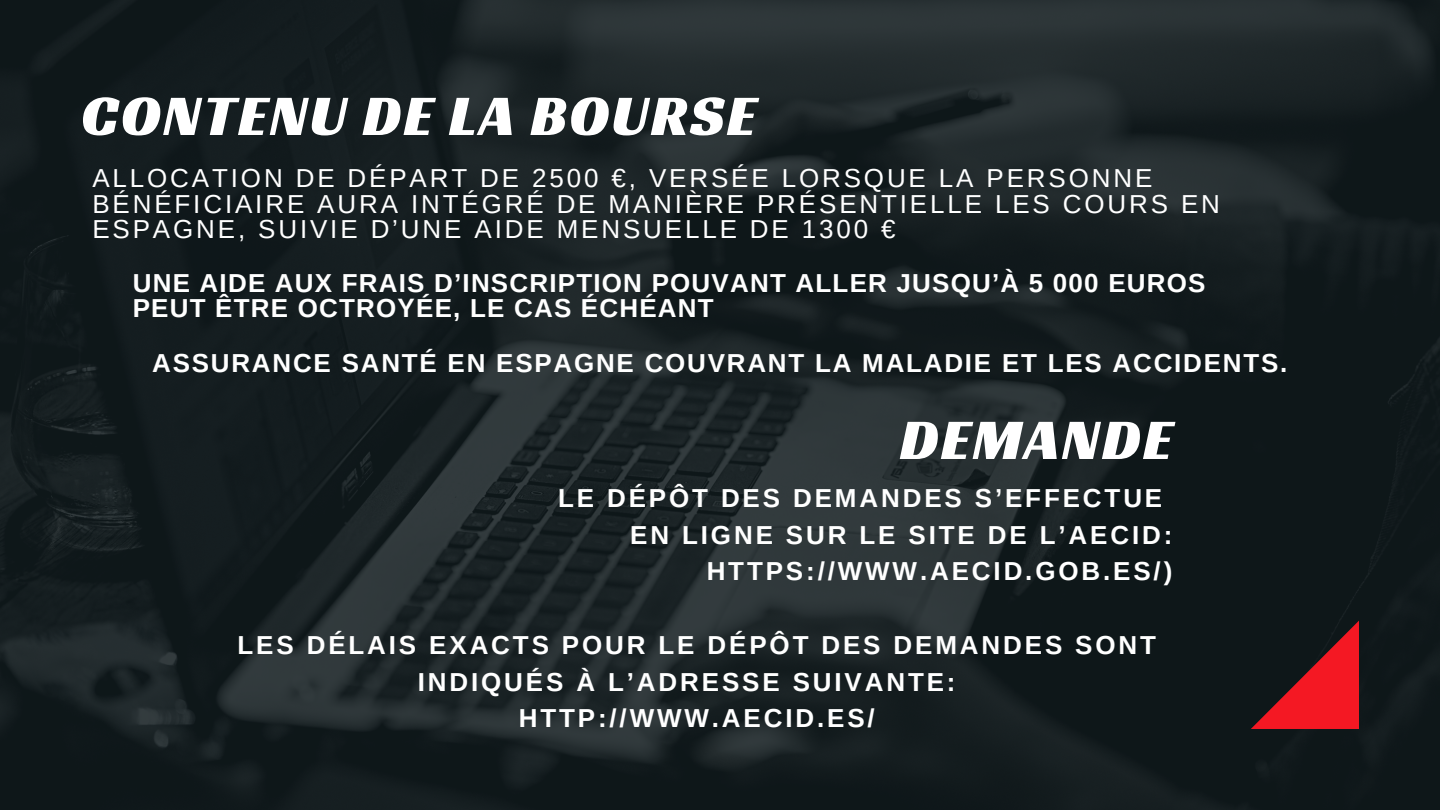
<style>
.page{position:relative;width:1440px;height:810px;background:#fff}
.page>*{position:absolute;margin:0;border:0;box-sizing:border-box;transform-origin:0 0}
.t1{font:58.5px "Racing Sans One";letter-spacing:.04em;color:#fff}
.t2{font:700 26px "Arimo";letter-spacing:.11em;color:#fff}
.t3{font:26px/25.5px "Arimo";letter-spacing:.11em;color:#fff}
.t4{font:700 26px/24.8px "Arimo";letter-spacing:.045em;color:#fff}
.t5{font:700 26px "Arimo";letter-spacing:.07em;color:#fff}
</style>
<div class="page">
<img style="left:0;top:0;width:1440px;height:810px">
<svg style="left:1251px;top:621px;width:108px;height:108px;background:#80171e"></svg>
<h1 class="t1" style="left:81px;top:78px;width:677px">CONTENU DE LA BOURSE</h1>
<p class="t3" style="left:92px;top:165px;width:1129px">ALLOCATION DE DÉPART DE 2500 €, VERSÉE LORSQUE LA PERSONNE<br>BÉNÉFICIAIRE AURA INTÉGRÉ DE MANIÈRE PRÉSENTIELLE LES COURS EN<br>ESPAGNE, SUIVIE D’UNE AIDE MENSUELLE DE 1300 €</p>
<p class="t4" style="left:133px;top:271px;width:1074px">UNE AIDE AUX FRAIS D’INSCRIPTION POUVANT ALLER JUSQU’À 5 000 EUROS<br>PEUT ÊTRE OCTROYÉE, LE CAS ÉCHÉANT</p>
<p class="t5" style="left:152px;top:349px;width:1137px">ASSURANCE SANTÉ EN ESPAGNE COUVRANT LA MALADIE ET LES ACCIDENTS.</p>
<h1 class="t1" style="left:900px;top:402px;width:274px">DEMANDE</h1>
<p class="t2" style="left:558px;top:483px;width:606px">LE DÉPÔT DES DEMANDES S’EFFECTUE</p>
<p class="t2" style="left:630px;top:520px;width:544px">EN LIGNE SUR LE SITE DE L’AECID:</p>
<p class="t2" style="left:707px;top:557px;width:467px">HTTPS://WWW.AECID.GOB.ES/)</p>
<p class="t2" style="left:238px;top:630px;width:920px">LES DÉLAIS EXACTS POUR LE DÉPÔT DES DEMANDES SONT</p>
<p class="t2" style="left:418px;top:667px;width:539px">INDIQUÉS À L’ADRESSE SUIVANTE:</p>
<p class="t2" style="left:519px;top:704px;width:358px">HTTP://WWW.AECID.ES/</p>
</div>
